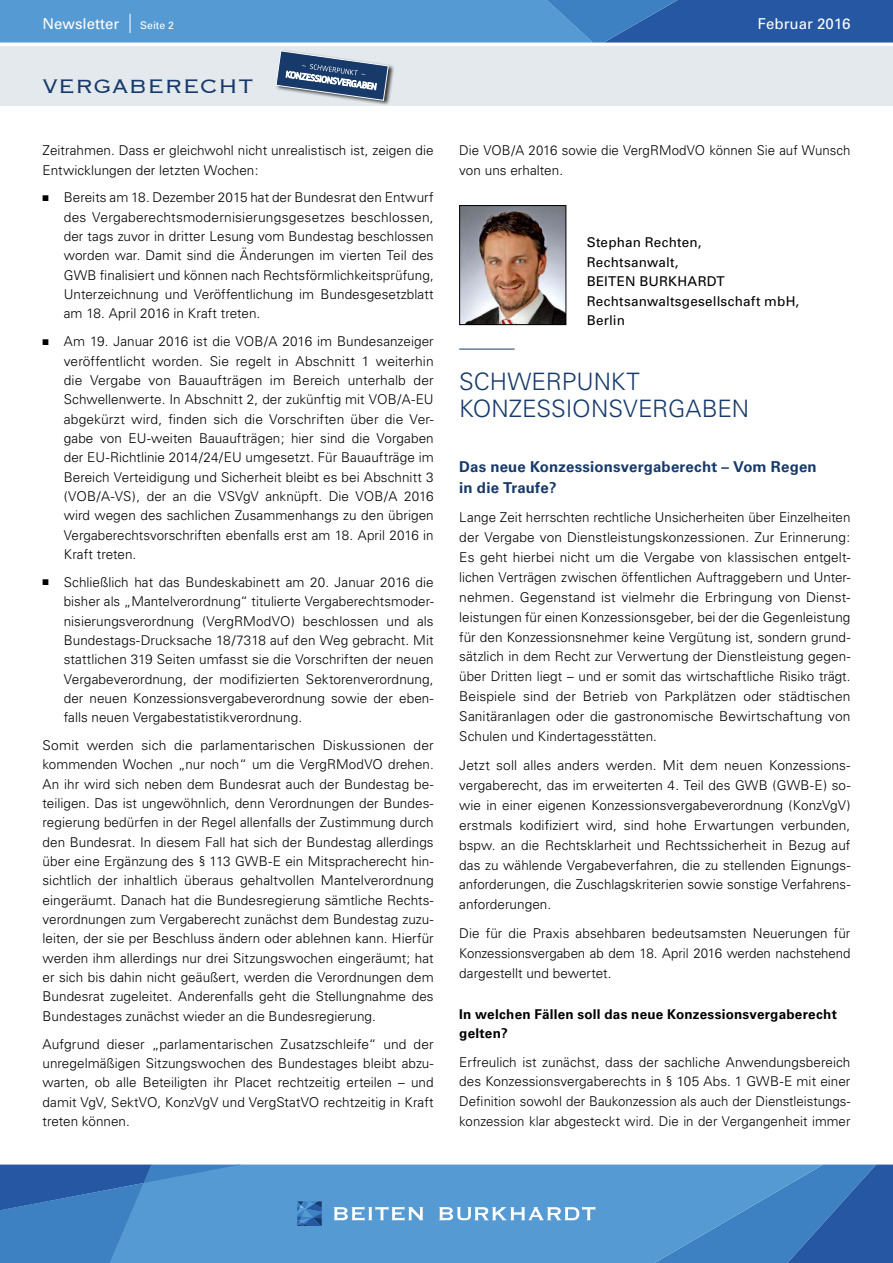
<style>
.page{position:relative;width:893px;height:1263px;background:#fff}
.page>*{position:absolute;margin:0;border:0;box-sizing:border-box;transform-origin:0 0}
.t1{font:300 25.5px "Copperplate";color:#173a6a}
.t2{font:300 24px/27px "Univers";color:#173a6a}
.t3{font:700 15px/21px "Univers";letter-spacing:.01em;color:#173a6a}
.t4{font:15px "Univers";color:#fff}
.t5{font:300 13.5px/19.4px "Univers";letter-spacing:.005em;color:#000;text-align:justify}
.t6{font:13.5px/19.5px "Univers";letter-spacing:.015em;color:#000}
.t7{font:700 13.5px/19.5px "Univers";letter-spacing:.02em;color:#000}
.t8{font:10.5px "Univers";color:#fff}
</style>
<div class="page">
<div style="left:0;top:46px;width:893px;height:60px;background:#e3e9ec"></div>
<svg style="left:0;top:0;width:893px;height:43px;background:#4886c4"></svg>
<svg style="left:823px;top:1164px;width:70px;height:99px;background:#2c61aa"></svg>
<svg style="left:241px;top:1164px;width:582px;height:99px;background:#5296d0"></svg>
<svg style="left:0;top:1164px;width:241px;height:99px;background:#4384c3"></svg>
<svg style="left:334px;top:1206px;width:89px;height:15px"></svg>
<svg style="left:297px;top:1201px;width:25px;height:25px"></svg>
<svg style="left:439px;top:1206px;width:156px;height:14px"></svg>
<div style="left:275px;top:49px;width:119px;height:57px;background:#000;opacity:.75"></div>
<svg style="left:275px;top:50px;width:114px;height:51px"></svg>
<img style="left:461px;top:207px;width:103px;height:116px">
<div style="left:459px;top:205px;width:107px;height:120px;border:1px solid #000"></div>
<hr style="left:459px;top:349px;width:55px;height:1px;background:#173a6a">
<p class="t4" style="left:43px;top:14px;width:78px">Newsletter</p>
<p class="t8" style="left:140px;top:19px;width:35px">Seite 2</p>
<p class="t4" style="left:758px;top:14px;width:94px">Februar 2016</p>
<h1 class="t1" style="left:43px;top:70px;width:213px">VERGABERECHT</h1>
<p class="t5" style="left:43px;top:141px;width:393px">Zeitrahmen. Dass er gleichwohl nicht unrealistisch ist, zeigen die<br>Entwicklungen der letzten Wochen:</p>
<p class="t5" style="left:64px;top:188px;width:371px;text-indent:-21px">■ Bereits am 18. Dezember 2015 hat der Bundesrat den Entwurf des Vergaberechtsmodernisierungsgesetzes beschlossen, der tags zuvor in dritter Lesung vom Bundestag beschlossen worden war. Damit sind die Änderungen im vierten Teil des GWB finalisiert und können nach Rechtsförmlichkeitsprüfung, Unterzeichnung und Veröffentlichung im Bundesgesetzblatt am 18. April 2016 in Kraft treten.</p>
<p class="t5" style="left:64px;top:332px;width:371px;text-indent:-21px">■ Am 19. Januar 2016 ist die VOB/A 2016 im Bundesanzeiger veröffentlicht worden. Sie regelt in Abschnitt 1 weiterhin die Vergabe von Bauaufträgen im Bereich unterhalb der Schwellenwerte. In Abschnitt 2, der zukünftig mit VOB/A-EU abgekürzt wird, finden sich die Vorschriften über die Ver&shy;gabe von EU-weiten Bauaufträgen; hier sind die Vorgaben der EU-Richtlinie 2014/24/EU umgesetzt. Für Bauaufträge im Bereich Verteidigung und Sicherheit bleibt es bei Abschnitt 3 (VOB/A-VS), der an die VSVgV anknüpft. Die VOB/A 2016 wird wegen des sachlichen Zusammenhangs zu den übrigen Vergaberechtsvorschriften ebenfalls erst am 18. April 2016 in Kraft treten.</p>
<p class="t5" style="left:64px;top:572px;width:371px;text-indent:-21px">■ Schließlich hat das Bundeskabinett am 20. Januar 2016 die bisher als „Mantelverordnung“ titulierte Vergaberechtsmoder&shy;nisierungsverordnung (VergRModVO) beschlossen und als Bundestags-Drucksache 18/7318 auf den Weg gebracht. Mit stattlichen 319 Seiten umfasst sie die Vorschriften der neuen Vergabeverordnung, der modifizierten Sektorenverordnung, der neuen Konzessionsvergabeverordnung sowie der eben&shy;falls neuen Vergabestatistikverordnung.</p>
<p class="t5" style="left:43px;top:736px;width:393px">Somit werden sich die parlamentarischen Diskussionen der kommenden Wochen „nur noch“ um die VergRModVO drehen.<br>An ihr wird sich neben dem Bundesrat auch der Bundestag be&shy;teiligen. Das ist ungewöhnlich, denn Verordnungen der Bundes&shy;regierung bedürfen in der Regel allenfalls der Zustimmung durch den Bundesrat. In diesem Fall hat sich der Bundestag allerdings über eine Ergänzung des § 113 GWB-E ein Mitspracherecht hin&shy;sichtlich der inhaltlich überaus gehaltvollen Mantelverordnung eingeräumt. Danach hat die Bundesregierung sämtliche Rechts&shy;verordnungen zum Vergaberecht zunächst dem Bundestag zuzu&shy;leiten, der sie per Beschluss ändern oder ablehnen kann. Hierfür werden ihm allerdings nur drei Sitzungswochen eingeräumt; hat er sich bis dahin nicht geäußert, werden die Verordnungen dem Bundesrat zugeleitet. Anderenfalls geht die Stellungnahme des Bundestages zunächst wieder an die Bundesregierung.</p>
<p class="t5" style="left:43px;top:1034px;width:393px">Aufgrund dieser „parlamentarischen Zusatzschleife“ und der unregelmäßigen Sitzungswochen des Bundestages bleibt abzu&shy;warten, ob alle Beteiligten ihr Placet rechtzeitig erteilen – und damit VgV, SektVO, KonzVgV und VergStatVO rechtzeitig in Kraft treten können.</p>
<p class="t5" style="left:459px;top:141px;width:393px;line-height:20px">Die VOB/A 2016 sowie die VergRModVO können Sie auf Wunsch von uns erhalten.</p>
<p class="t6" style="left:587px;top:232px;width:214px">Stephan Rechten,<br>Rechtsanwalt,<br>BEITEN BURKHARDT<br>Rechtsanwaltsgesellschaft mbH,<br>Berlin</p>
<h2 class="t2" style="left:459px;top:368px;width:292px">SCHWERPUNKT<br>KONZESSIONSVERGABEN</h2>
<p class="t3" style="left:459px;top:457px;width:359px">Das neue Konzessionsvergaberecht – Vom Regen in die Traufe?</p>
<p class="t5" style="left:459px;top:507px;width:393px;line-height:20px">Lange Zeit herrschten rechtliche Unsicherheiten über Einzelheiten der Vergabe von Dienstleistungskonzessionen. Zur Erinnerung:<br>Es geht hierbei nicht um die Vergabe von klassischen entgelt&shy;lichen Verträgen zwischen öffentlichen Auftraggebern und Unter&shy;nehmen. Gegenstand ist vielmehr die Erbringung von Dienst&shy;leistungen für einen Konzessionsgeber, bei der die Gegenleistung für den Konzessionsnehmer keine Vergütung ist, sondern grund&shy;sätzlich in dem Recht zur Verwertung der Dienstleistung gegen&shy;über Dritten liegt – und er somit das wirtschaftliche Risiko trägt.<br>Beispiele sind der Betrieb von Parkplätzen oder städtischen Sanitäranlagen oder die gastronomische Bewirtschaftung von Schulen und Kindertagesstätten.</p>
<p class="t5" style="left:459px;top:755px;width:393px;line-height:20px">Jetzt soll alles anders werden. Mit dem neuen Konzessions&shy;vergaberecht, das im erweiterten 4. Teil des GWB (GWB-E) so&shy;wie in einer eigenen Konzessionsvergabeverordnung (KonzVgV) erstmals kodifiziert wird, sind hohe Erwartungen verbunden, bspw. an die Rechtsklarheit und Rechtssicherheit in Bezug auf das zu wählende Vergabeverfahren, die zu stellenden Eignungs&shy;anforderungen, die Zuschlagskriterien sowie sonstige Verfahrens&shy;anforderungen.</p>
<p class="t5" style="left:459px;top:923px;width:393px;line-height:20px">Die für die Praxis absehbaren bedeutsamsten Neuerungen für Konzessionsvergaben ab dem 18. April 2016 werden nachstehend dargestellt und bewertet.</p>
<p class="t7" style="left:459px;top:1004px;width:379px">In welchen Fällen soll das neue Konzessionsvergaberecht gelten?</p>
<p class="t5" style="left:459px;top:1052px;width:393px;line-height:20px">Erfreulich ist zunächst, dass der sachliche Anwendungsbereich des Konzessionsvergaberechts in § 105 Abs. 1 GWB-E mit einer Definition sowohl der Baukonzession als auch der Dienstleistungs&shy;konzession klar abgesteckt wird. Die in der Vergangenheit immer</p>
</div>
